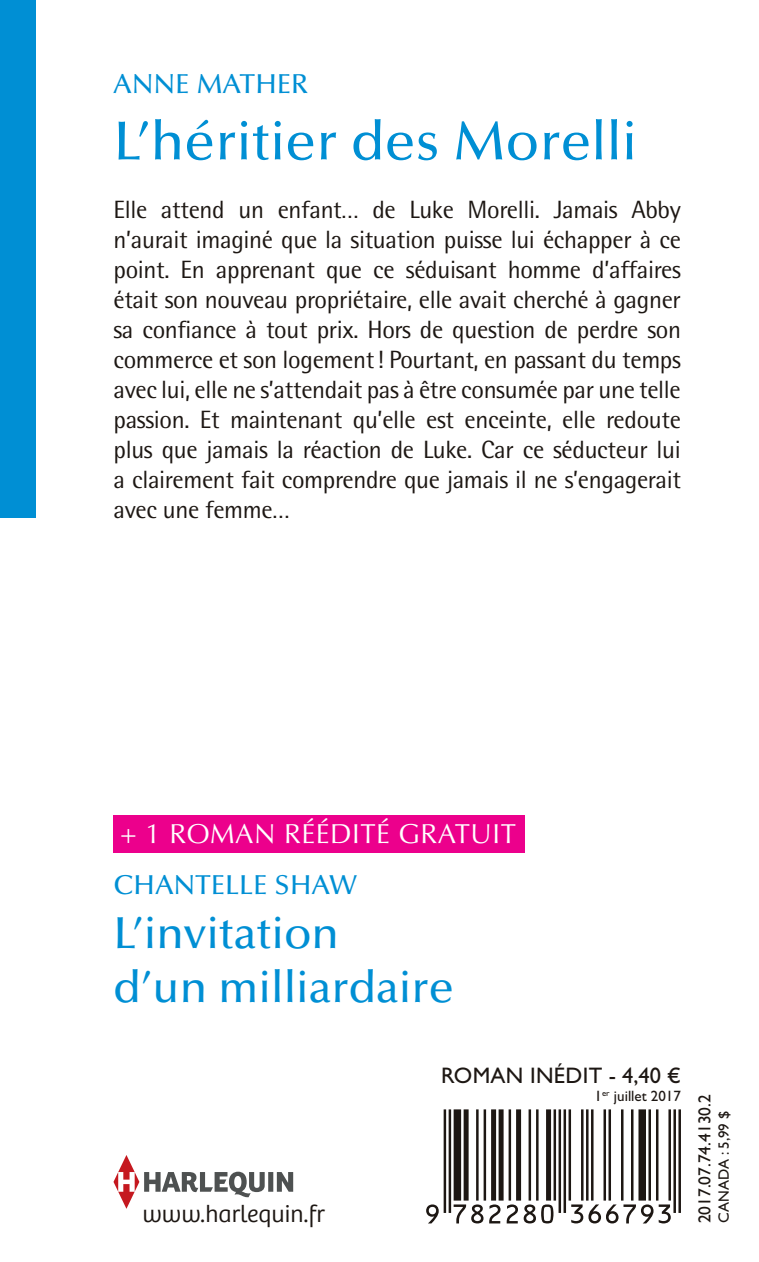
<style>
.page{position:relative;width:759px;height:1262px;background:#fff}
.page>*{position:absolute;margin:0;border:0;box-sizing:border-box;transform-origin:0 0}
.t1{font:500 55px "Optima LT Std";color:#008fd4}
.t2{font:500 45px/54px "Optima LT Std";color:#008fd4}
.t3{font:500 27.5px "Optima LT Std";letter-spacing:.01em;color:#008fd4}
.t4{font:27.5px "Optima LT Std";letter-spacing:.02em;color:#fff}
.t5{font:25px/30px "Rotis Semi Sans Std";letter-spacing:-.015em;color:#1d1713;text-align:justify}
.t6{font:300 24.75px "Bree";color:#1d1713}
.t7{font:22.5px "Gill Sans";letter-spacing:.015em;color:#1d1713}
.t8{font:17.5px "Gill Sans";color:#1d1713}
.t9{font:15px "Gill Sans";color:#1d1713}
</style>
<div class="page">
<div style="left:0;top:0;width:35px;height:517px;background:#008fd4"></div>
<svg style="left:113px;top:1155px;width:180px;height:53px"></svg>
<div style="left:113px;top:815px;width:411px;height:38px;background:#ec008c"></div>
<hr style="left:678px;top:1109px;width:2px;height:103px;background:#1d1713">
<hr style="left:673px;top:1109px;width:2px;height:103px;background:#1d1713">
<hr style="left:668px;top:1109px;width:2px;height:91px;background:#1d1713">
<hr style="left:655px;top:1109px;width:3px;height:91px;background:#1d1713">
<hr style="left:648px;top:1109px;width:2px;height:91px;background:#1d1713">
<div style="left:638px;top:1109px;width:7px;height:91px;background:#1d1713"></div>
<hr style="left:630px;top:1109px;width:3px;height:91px;background:#1d1713">
<hr style="left:620px;top:1109px;width:3px;height:91px;background:#1d1713">
<hr style="left:608px;top:1109px;width:2px;height:91px;background:#1d1713">
<hr style="left:603px;top:1109px;width:2px;height:91px;background:#1d1713">
<hr style="left:590px;top:1109px;width:3px;height:91px;background:#1d1713">
<hr style="left:585px;top:1109px;width:3px;height:91px;background:#1d1713">
<hr style="left:580px;top:1109px;width:3px;height:91px;background:#1d1713">
<hr style="left:568px;top:1109px;width:2px;height:91px;background:#1d1713">
<hr style="left:563px;top:1109px;width:3px;height:103px;background:#1d1713">
<hr style="left:558px;top:1109px;width:3px;height:103px;background:#1d1713">
<hr style="left:553px;top:1109px;width:3px;height:91px;background:#1d1713">
<div style="left:546px;top:1109px;width:5px;height:91px;background:#1d1713"></div>
<hr style="left:536px;top:1109px;width:2px;height:91px;background:#1d1713">
<hr style="left:528px;top:1109px;width:3px;height:91px;background:#1d1713">
<div style="left:516px;top:1109px;width:5px;height:91px;background:#1d1713"></div>
<hr style="left:508px;top:1109px;width:3px;height:91px;background:#1d1713">
<div style="left:498px;top:1109px;width:5px;height:91px;background:#1d1713"></div>
<div style="left:491px;top:1109px;width:5px;height:91px;background:#1d1713"></div>
<hr style="left:483px;top:1109px;width:3px;height:91px;background:#1d1713">
<hr style="left:476px;top:1109px;width:2px;height:91px;background:#1d1713">
<div style="left:463px;top:1109px;width:5px;height:91px;background:#1d1713"></div>
<div style="left:453px;top:1109px;width:8px;height:91px;background:#1d1713"></div>
<hr style="left:448px;top:1109px;width:3px;height:103px;background:#1d1713">
<hr style="left:443px;top:1109px;width:3px;height:103px;background:#1d1713">
<svg style="left:426px;top:1204px;width:244px;height:19px"></svg>
<p class="t3" style="left:113px;top:68px;width:196px">ANNE MATHER</p>
<h1 class="t1" style="left:113px;top:108px;width:525px">L’héritier des Morelli</h1>
<p class="t5" style="left:113px;top:197px;width:568px">Elle attend un enfant… de Luke Morelli. Jamais Abby n’aurait imaginé que la situation puisse lui échapper à ce point. En apprenant que ce séduisant homme d’affaires était son nouveau propriétaire, elle avait cherché à gagner sa confiance à tout prix. Hors de question de perdre son commerce et son logement ! Pourtant, en passant du temps avec lui, elle ne s’attendait pas à être consumée par une telle passion. Et maintenant qu’elle est enceinte, elle redoute plus que jamais la réaction de Luke. Car ce séducteur lui a clairement fait comprendre que jamais il ne s’engagerait avec une femme…</p>
<p class="t4" style="left:120px;top:817px;width:397px">+ 1 ROMAN RÉÉDITÉ GRATUIT</p>
<p class="t3" style="left:113px;top:868px;width:245px">CHANTELLE SHAW</p>
<h2 class="t2" style="left:113px;top:905px;width:342px">L’invitation<br>d’un milliardaire</h2>
<p class="t6" style="left:142px;top:1199px;width:184px">www.harlequin.fr</p>
<p class="t7" style="left:441px;top:1068px;width:241px">ROMAN INÉDIT - 4,40 €</p>
<p class="t9" style="left:594px;top:1091px;width:88px">1<sup>er</sup> juillet 2017</p>
<p class="t8" style="left:698px;top:1223px;width:131px;rotate:-90deg">2017.07.74.4130.2</p>
<p class="t9" style="left:718px;top:1223px;width:114px;rotate:-90deg">CANADA : 5,99 $</p>
</div>
